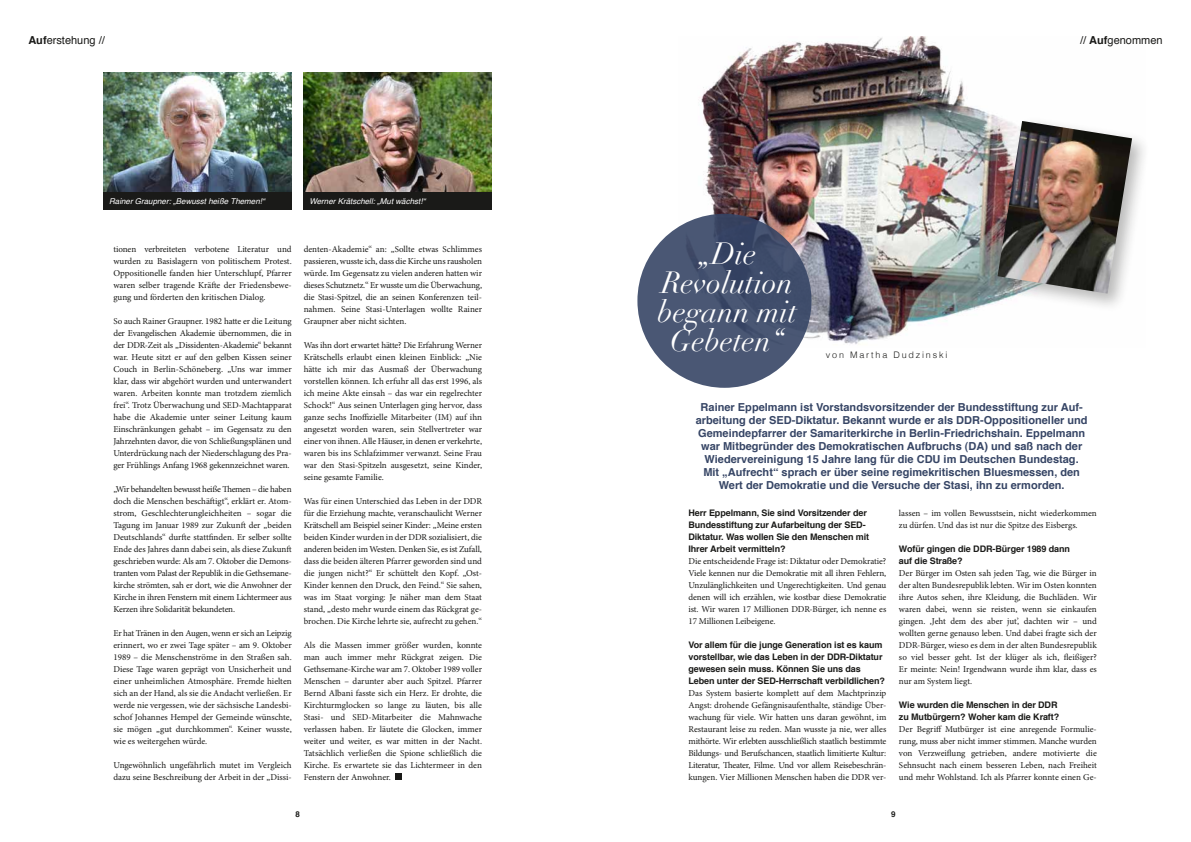
<style>
.page{position:relative;width:1191px;height:842px;background:#fff}
.page>*{position:absolute;margin:0;border:0;box-sizing:border-box;transform-origin:0 0}
.t1{font:italic 30px/29px "Didot";color:#fff;text-align:center}
.t2{font:700 11px/13px "Helvetica";color:#364565;text-align:center}
.t3{font:11px "Helvetica";color:#1a1a18}
.t4{font:9px/12px "Minion Pro";letter-spacing:-.005em;color:#1a1a18;text-align:justify}
.t5{font:700 9px/12px "Helvetica";letter-spacing:-.01em;color:#1a1a18}
.t6{font:300 9px "Helvetica";letter-spacing:.2em;color:#1a1a18}
.t7{font:italic 8px "Helvetica";color:#fff}
.t8{font:700 8px "Helvetica";color:#1a1a18}
.s1{font-weight:700}
</style>
<div class="page">
<img style="left:304px;top:72px;width:188px;height:120px">
<img style="left:103px;top:72px;width:189px;height:120px">
<div style="left:304px;top:192px;width:188px;height:18px;background:#1a1a18"></div>
<div style="left:103px;top:192px;width:189px;height:18px;background:#1a1a18"></div>
<img style="left:678px;top:36px;width:318px;height:311px">
<div style="left:993px;top:116px;width:157px;height:196px;background:#1a1a18;opacity:.3"></div>
<img style="left:997px;top:121px;width:135px;height:173px">
<svg style="left:637px;top:214px;width:174px;height:174px;background:#455270"></svg>
<svg style="left:395px;top:774px;width:6px;height:6px"></svg>
<p class="t3" style="left:28px;top:32px;width:78px"><span class="s1">Auf</span>erstehung //</p>
<p class="t3" style="left:1080px;top:31px;width:84px">// <span class="s1">Auf</span>genommen</p>
<p class="t7" style="left:109px;top:195px;width:157px">Rainer Graupner: „Bewusst heiße Themen!“</p>
<p class="t7" style="left:309px;top:195px;width:117px">Werner Krätschell: „Mut wächst!“</p>
<p class="t4" style="left:113px;top:243px;width:180px">tionen verbreiteten verbotene Literatur und wurden zu Basislagern von politischem Protest.<br>Oppositionelle fanden hier Unterschlupf, Pfarrer waren selber tragende Kräfte der Friedensbewe&shy;gung und förderten den kritischen Dialog.</p>
<p class="t4" style="left:113px;top:315px;width:180px">So auch Rainer Graupner. 1982 hatte er die Leitung der Evangelischen Akademie übernommen, die in der DDR-Zeit als „Dissidenten-Akademie“ bekannt war. Heute sitzt er auf den gelben Kissen seiner Couch in Berlin-Schöneberg. „Uns war immer klar, dass wir abgehört wurden und unterwandert waren. Arbeiten konnte man trotzdem ziemlich frei“. Trotz Überwachung und SED-Machtapparat habe die Akademie unter seiner Leitung kaum Einschränkungen gehabt – im Gegensatz zu den Jahrzehnten davor, die von Schließungsplänen und Unterdrückung nach der Niederschlagung des Pra&shy;ger Frühlings Anfang 1968 gekennzeichnet waren.</p>
<p class="t4" style="left:113px;top:483px;width:180px">„Wir behandelten bewusst heiße Themen – die haben doch die Menschen beschäftigt“, erklärt er. Atom&shy;strom, Geschlechterungleichheiten – sogar die Tagung im Januar 1989 zur Zukunft der „beiden Deutschlands“ durfte stattfinden. Er selber sollte Ende des Jahres dann dabei sein, als diese Zukunft geschrieben wurde: Als am 7. Oktober die Demons&shy;tranten vom Palast der Republik in die Gethsemane&shy;kirche strömten, sah er dort, wie die Anwohner der Kirche in ihren Fenstern mit einem Lichtermeer aus Kerzen ihre Solidarität bekundeten.</p>
<p class="t4" style="left:113px;top:627px;width:180px">Er hat Tränen in den Augen, wenn er sich an Leipzig erinnert, wo er zwei Tage später – am 9. Oktober 1989 – die Menschenströme in den Straßen sah.<br>Diese Tage waren geprägt von Unsicherheit und einer unheimlichen Atmosphäre. Fremde hielten sich an der Hand, als sie die Andacht verließen. Er werde nie vergessen, wie der sächsische Landesbi&shy;schof Johannes Hempel der Gemeinde wünschte, sie mögen „gut durchkommen“. Keiner wusste, wie es weitergehen würde.</p>
<p class="t4" style="left:113px;top:759px;width:180px">Ungewöhnlich ungefährlich mutet im Vergleich dazu seine Beschreibung der Arbeit in der „Dissi-</p>
<p class="t4" style="left:304px;top:243px;width:180px">denten-Akademie“ an: „Sollte etwas Schlimmes passieren, wusste ich, dass die Kirche uns rausholen würde. Im Gegensatz zu vielen anderen hatten wir dieses Schutznetz.“ Er wusste um die Überwachung, die Stasi-Spitzel, die an seinen Konferenzen teil&shy;nahmen. Seine Stasi-Unterlagen wollte Rainer Graupner aber nicht sichten.</p>
<p class="t4" style="left:304px;top:339px;width:180px">Was ihn dort erwartet hätte? Die Erfahrung Werner Krätschells erlaubt einen kleinen Einblick: „Nie hätte ich mir das Ausmaß der Überwachung vorstellen können. Ich erfuhr all das erst 1996, als ich meine Akte einsah – das war ein regelrechter Schock!“ Aus seinen Unterlagen ging hervor, dass ganze sechs Inoffizielle Mitarbeiter (IM) auf ihn angesetzt worden waren, sein Stellvertreter war einer von ihnen. Alle Häuser, in denen er verkehrte, waren bis ins Schlafzimmer verwanzt. Seine Frau war den Stasi-Spitzeln ausgesetzt, seine Kinder, seine gesamte Familie.</p>
<p class="t4" style="left:304px;top:495px;width:180px">Was für einen Unterschied das Leben in der DDR für die Erziehung machte, veranschaulicht Werner Krätschell am Beispiel seiner Kinder: „Meine ersten beiden Kinder wurden in der DDR sozialisiert, die anderen beiden im Westen. Denken Sie, es ist Zufall, dass die beiden älteren Pfarrer geworden sind und die jungen nicht?“ Er schüttelt den Kopf. „Ost-Kinder kennen den Druck, den Feind.“ Sie sahen, was im Staat vorging: Je näher man dem Staat stand, „desto mehr wurde einem das Rückgrat ge&shy;brochen. Die Kirche lehrte sie, aufrecht zu gehen.“</p>
<p class="t4" style="left:304px;top:639px;width:180px">Als die Massen immer größer wurden, konnte man auch immer mehr Rückgrat zeigen. Die Gethsemane-Kirche war am 7. Oktober 1989 voller Menschen – darunter aber auch Spitzel. Pfarrer Bernd Albani fasste sich ein Herz. Er drohte, die Kirchturmglocken so lange zu läuten, bis alle Stasi- und SED-Mitarbeiter die Mahnwache verlassen haben. Er läutete die Glocken, immer weiter und weiter, es war mitten in der Nacht.<br>Tatsächlich verließen die Spione schließlich die Kirche. Es erwartete sie das Lichtermeer in den Fenstern der Anwohner.</p>
<h1 class="t1" style="left:657px;top:239px;width:141px">„Die<br>Revolution begann mit<br>Gebeten“</h1>
<p class="t6" style="left:826px;top:349px;width:123px">von Martha Dudzinski</p>
<p class="t2" style="left:695px;top:401px;width:393px">Rainer Eppelmann ist Vorstandsvorsitzender der Bundesstiftung zur Auf&shy;arbeitung der SED-Diktatur. Bekannt wurde er als DDR-Oppositioneller und Gemeindepfarrer der Samariterkirche in Berlin-Friedrichshain. Eppelmann war Mitbegründer des Demokratischen Aufbruchs (DA) und saß nach der Wiedervereinigung 15 Jahre lang für die CDU im Deutschen Bundestag.<br>Mit „Aufrecht“ sprach er über seine regimekritischen Bluesmessen, den Wert der Demokratie und die Versuche der Stasi, ihn zu ermorden.</p>
<p class="t5" style="left:688px;top:507px;width:182px">Herr Eppelmann, Sie sind Vorsitzender der Bundesstiftung zur Aufarbeitung der SED-Diktatur. Was wollen Sie den Menschen mit Ihrer Arbeit vermitteln?</p>
<p class="t4" style="left:688px;top:555px;width:199px">Die entscheidende Frage ist: Diktatur oder Demokratie?<br>Viele kennen nur die Demokratie mit all ihren Fehlern, Unzulänglichkeiten und Ungerechtigkeiten. Und genau denen will ich erzählen, wie kostbar diese Demokratie ist. Wir waren 17 Millionen DDR-Bürger, ich nenne es 17 Millionen Leibeigene.</p>
<p class="t5" style="left:688px;top:639px;width:198px">Vor allem für die junge Generation ist es kaum vorstellbar, wie das Leben in der DDR-Diktatur gewesen sein muss. Können Sie uns das Leben unter der SED-Herrschaft verbildlichen?</p>
<p class="t4" style="left:688px;top:687px;width:199px">Das System basierte komplett auf dem Machtprinzip Angst: drohende Gefängnisaufenthalte, ständige Über&shy;wachung für viele. Wir hatten uns daran gewöhnt, im Restaurant leise zu reden. Man wusste ja nie, wer alles mithörte. Wir erlebten ausschließlich staatlich bestimmte Bildungs- und Berufschancen, staatlich limitierte Kultur:<br>Literatur, Theater, Filme. Und vor allem Reisebeschrän&shy;kungen. Vier Millionen Menschen haben die DDR ver-</p>
<p class="t4" style="left:899px;top:507px;width:199px">lassen – im vollen Bewusstsein, nicht wiederkommen zu dürfen. Und das ist nur die Spitze des Eisbergs.</p>
<p class="t5" style="left:899px;top:543px;width:173px">Wofür gingen die DDR-Bürger 1989 dann auf die Straße?</p>
<p class="t4" style="left:899px;top:567px;width:199px">Der Bürger im Osten sah jeden Tag, wie die Bürger in der alten Bundesrepublik lebten. Wir im Osten konnten ihre Autos sehen, ihre Kleidung, die Buchläden. Wir waren dabei, wenn sie reisten, wenn sie einkaufen gingen. ,Jeht dem des aber jut’, dachten wir – und wollten gerne genauso leben. Und dabei fragte sich der DDR-Bürger, wieso es dem in der alten Bundesrepublik so viel besser geht. Ist der klüger als ich, fleißiger?<br>Er meinte: Nein! Irgendwann wurde ihm klar, dass es nur am System liegt.</p>
<p class="t5" style="left:899px;top:699px;width:162px">Wie wurden die Menschen in der DDR zu Mutbürgern? Woher kam die Kraft?</p>
<p class="t4" style="left:899px;top:723px;width:199px">Der Begriff Mutbürger ist eine anregende Formulie&shy;rung, muss aber nicht immer stimmen. Manche wurden von Verzweiflung getrieben, andere motivierte die Sehnsucht nach einem besseren Leben, nach Freiheit und mehr Wohlstand. Ich als Pfarrer konnte einen Ge-</p>
<p class="t8" style="left:295px;top:807px;width:6px">8</p>
<p class="t8" style="left:891px;top:807px;width:6px">9</p>
</div>
